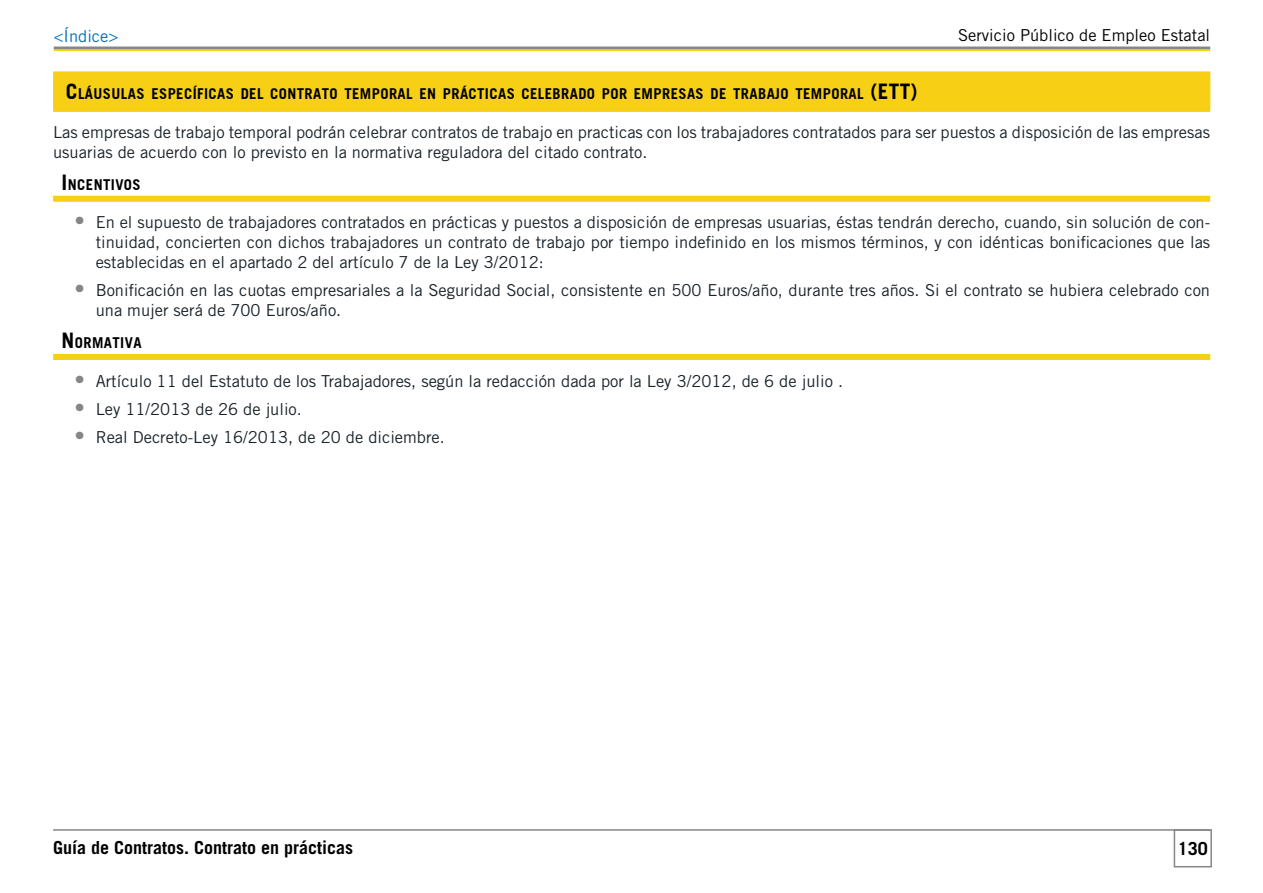
<style>
.page{position:relative;width:1263px;height:893px;background:#fff}
.page>*{position:absolute;margin:0;border:0;box-sizing:border-box;transform-origin:0 0}
.t1{font:700 18px "Trade Gothic LT Std";color:#000}
.t2{font:16.5px/19.8px "Trade Gothic LT Std";color:#192228}
.t3{font:16.5px "Trade Gothic LT Std";color:#000}
.t4{font:16.5px "Trade Gothic LT Std";color:#006fb7}
.t5{font:14.7px "Trade Gothic BD Bold";letter-spacing:.03em;color:#000}
.s1{font-size:21px}
.s2{font-size:21px;color:#848687}
</style>
<div class="page">
<div style="left:1174px;top:829px;width:38px;height:38px;border:2px solid #848687"></div>
<hr style="left:53px;top:829px;width:1157px;height:2px;background:#848687">
<hr style="left:54px;top:47px;width:1156px;height:3px;background:#848687">
<hr style="left:54px;top:50px;width:1156px;height:1px;background:#f7d016">
<div style="left:53px;top:71px;width:1157px;height:41px;background:#f7d016"></div>
<div style="left:53px;top:196px;width:1157px;height:6px;background:#f7d016"></div>
<div style="left:53px;top:354px;width:1157px;height:6px;background:#f7d016"></div>
<p class="t4" style="left:54px;top:26px;width:66px">&lt;Índice&gt;</p>
<p class="t3" style="left:958px;top:25px;width:254px">Servicio Público de Empleo Estatal</p>
<p class="t5" style="left:66px;top:85px;width:853px"><span class="s1">C</span>LÁUSULAS ESPECÍFICAS DEL CONTRATO TEMPORAL EN PRÁCTICAS CELEBRADO POR EMPRESAS DE TRABAJO TEMPORAL <span class="s1">(ETT)</span></p>
<p class="t2" style="left:53px;top:122px;width:1158px">Las empresas de trabajo temporal podrán celebrar contratos de trabajo en practicas con los trabajadores contratados para ser puestos a disposición de las empresas usuarias de acuerdo con lo previsto en la normativa reguladora del citado contrato.</p>
<p class="t5" style="left:62px;top:175px;width:81px"><span class="s1">I</span> NCENTIVOS</p>
<p class="t2" style="left:96px;top:212px;width:1116px;text-align:justify;text-indent:-21px"><span class="s2">•</span> En el supuesto de trabajadores contratados en prácticas y puestos a disposición de empresas usuarias, éstas tendrán derecho, cuando, sin solución de con&shy;tinuidad, concierten con dichos trabajadores un contrato de trabajo por tiempo indefinido en los mismos términos, y con idénticas bonificaciones que las establecidas en el apartado 2 del artículo 7 de la Ley 3/2012:</p>
<p class="t2" style="left:96px;top:280px;width:1116px;text-indent:-21px"><span class="s2">•</span> Bonificación en las cuotas empresariales a la Seguridad Social, consistente en 500 Euros/año, durante tres años. Si el contrato se hubiera celebrado con una mujer será de 700 Euros/año.</p>
<p class="t5" style="left:62px;top:334px;width:81px"><span class="s1">N</span> ORMATIVA</p>
<p class="t2" style="left:74px;top:371px;width:770px"><span class="s2">•</span> Artículo 11 del Estatuto de los Trabajadores, según la redacción dada por la Ley 3/2012, de 6 de julio .</p>
<p class="t2" style="left:74px;top:399px;width:229px"><span class="s2">•</span> Ley 11/2013 de 26 de julio.</p>
<p class="t2" style="left:74px;top:427px;width:372px"><span class="s2">•</span> Real Decreto-Ley 16/2013, de 20 de diciembre.</p>
<p class="t1" style="left:53px;top:837px;width:302px">Guía de Contratos. Contrato en prácticas</p>
<p class="t1" style="left:1178px;top:837px;width:32px">130</p>
</div>
